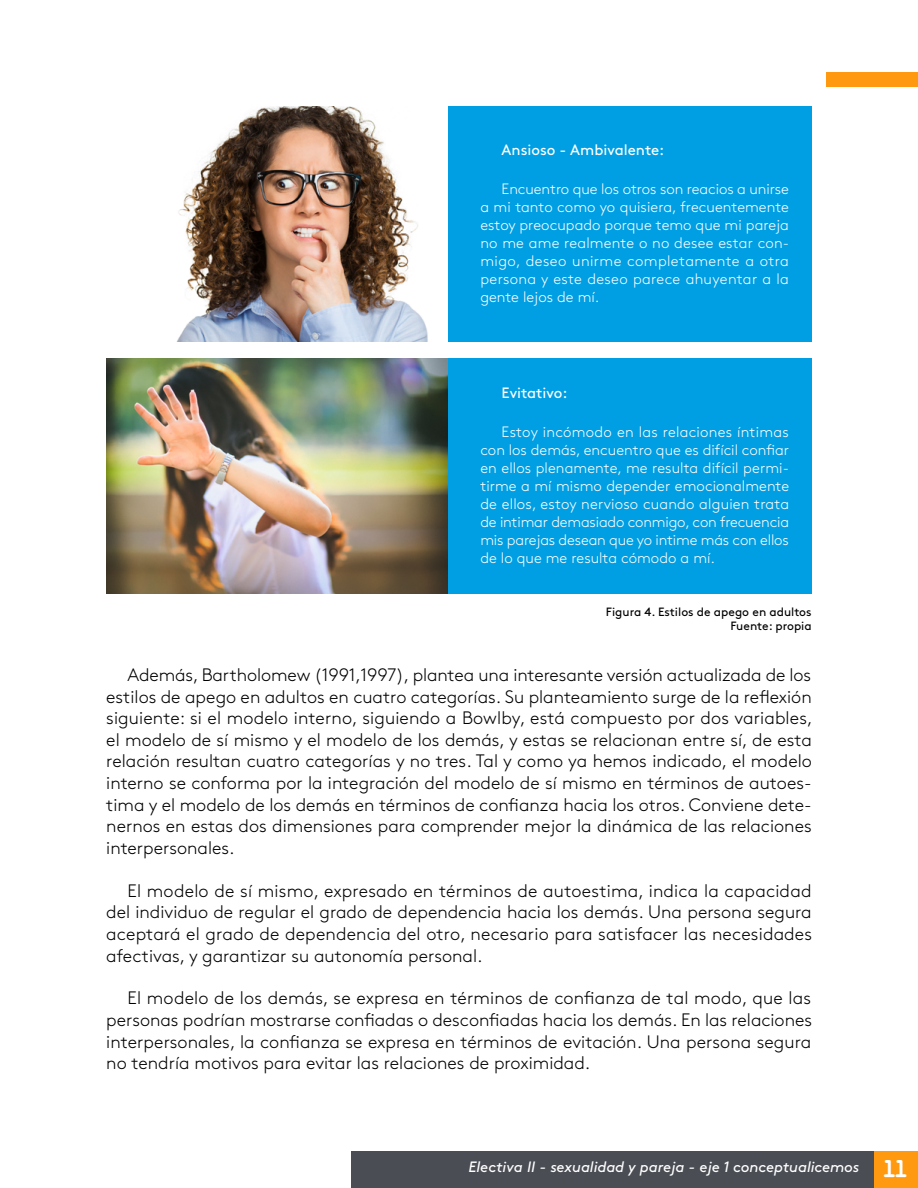
<style>
.page{position:relative;width:918px;height:1188px;background:#fff}
.page>*{position:absolute;margin:0;border:0;box-sizing:border-box;transform-origin:0 0}
.t1{font:300 18px/21.6px "Brown Std";color:#000;text-align:justify}
.t2{font:300 15px/18px "Brown Std";color:#fff;text-align:justify}
.t3{font:italic 15px "Brown Std";letter-spacing:-.005em;color:#fff}
.t4{font:15px "Brown Std";color:#fff}
.t5{font:12px/14.4px "Brown Std";color:#000;text-align:right}
.s1{font-family:"Areandina Voz";font-style:normal;font-size:24px}
</style>
<div class="page">
<div style="left:826px;top:72px;width:92px;height:15px;background:#ff990f"></div>
<div style="left:873px;top:1151px;width:45px;height:37px;background:#ff990f"></div>
<div style="left:351px;top:1151px;width:522px;height:37px;background:#4a4d54"></div>
<img style="left:177px;top:106px;width:251px;height:235px">
<img style="left:106px;top:359px;width:342px;height:235px">
<div style="left:448px;top:359px;width:364px;height:235px;background:#009fe3"></div>
<div style="left:448px;top:106px;width:364px;height:235px;background:#009fe3"></div>
<p class="t4" style="left:502px;top:141px;width:164px">Ansioso - Ambivalente:</p>
<p class="t2" style="left:480px;top:180px;width:310px;text-indent:21px">Encuentro que los otros son reacios a unirse a mi tanto como yo quisiera, frecuentemente estoy preocupado porque temo que mi pareja no me ame realmente o no desee estar con&shy;migo, deseo unirme completamente a otra persona y este deseo parece ahuyentar a la gente lejos de mí.</p>
<p class="t4" style="left:502px;top:384px;width:67px">Evitativo:</p>
<p class="t2" style="left:480px;top:423px;width:310px;text-indent:21px">Estoy incómodo en las relaciones íntimas con los demás, encuentro que es difícil confiar en ellos plenamente, me resulta difícil permi&shy;tirme a mí mismo depender emocionalmente de ellos, estoy nervioso cuando alguien trata de intimar demasiado conmigo, con frecuencia mis parejas desean que yo intime más con ellos de lo que me resulta cómodo a mí.</p>
<p class="t5" style="left:606px;top:604px;width:207px">Figura 4. Estilos de apego en adultos<br>Fuente: propia</p>
<p class="t1" style="left:106px;top:664px;width:708px;text-indent:21px">Además, Bartholomew (1991,1997), plantea una interesante versión actualizada de los estilos de apego en adultos en cuatro categorías. Su planteamiento surge de la reflexión siguiente: si el modelo interno, siguiendo a Bowlby, está compuesto por dos variables, el modelo de sí mismo y el modelo de los demás, y estas se relacionan entre sí, de esta relación resultan cuatro categorías y no tres. Tal y como ya hemos indicado, el modelo interno se conforma por la integración del modelo de sí mismo en términos de autoes&shy;tima y el modelo de los demás en términos de confianza hacia los otros. Conviene dete&shy;nernos en estas dos dimensiones para comprender mejor la dinámica de las relaciones interpersonales.</p>
<p class="t1" style="left:106px;top:880px;width:707px;text-indent:21px">El modelo de sí mismo, expresado en términos de autoestima, indica la capacidad del individuo de regular el grado de dependencia hacia los demás. Una persona segura aceptará el grado de dependencia del otro, necesario para satisfacer las necesidades afectivas, y garantizar su autonomía personal.</p>
<p class="t1" style="left:106px;top:988px;width:707px;text-indent:21px">El modelo de los demás, se expresa en términos de confianza de tal modo, que las personas podrían mostrarse confiadas o desconfiadas hacia los demás. En las relaciones interpersonales, la confianza se expresa en términos de evitación. Una persona segura no tendría motivos para evitar las relaciones de proximidad.</p>
<p class="t3" style="left:469px;top:1158px;width:440px">Electiva II - sexualidad y pareja - eje 1 conceptualicemos <span class="s1">11</span></p>
</div>
